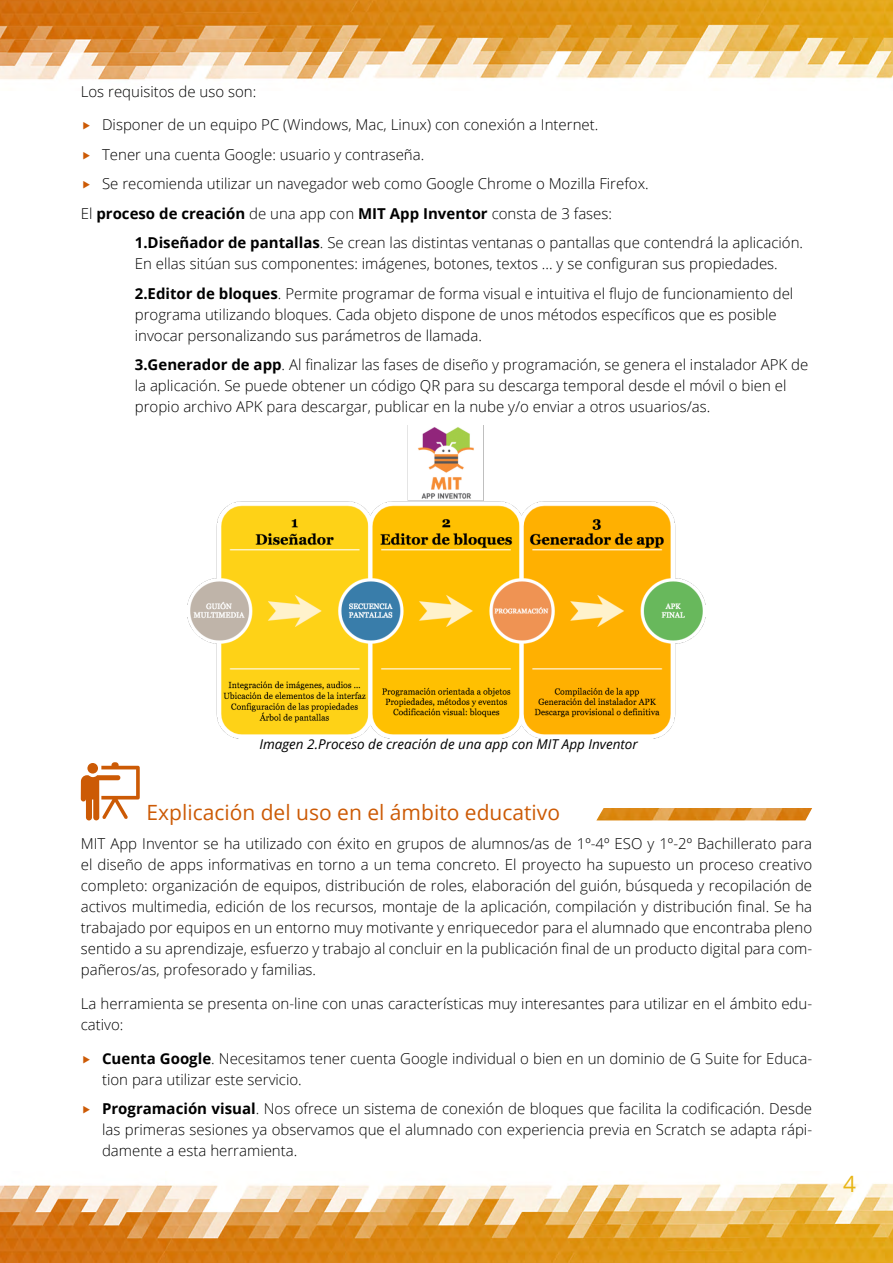
<style>
.page{position:relative;width:893px;height:1263px;background:#fff}
.page>*{position:absolute;margin:0;border:0;box-sizing:border-box;transform-origin:0 0}
.t1{font:22.5px "Open Sans";color:#e8b514}
.t2{font:21px "Open Sans";color:#cc5a05}
.t3{font:300 15px/21px "Open Sans";color:#000}
.t4{font:700 15px "Open Sans";color:#000}
.t5{font:italic 13.5px "Open Sans";color:#000}
.s1{font-weight:300}
.s2{font-weight:700}
</style>
<div class="page">
<img style="left:0;top:1183px;width:893px;height:80px">
<img style="left:0;top:0;width:893px;height:80px">
<svg style="left:81px;top:762px;width:59px;height:58px"></svg>
<img style="left:596px;top:808px;width:216px;height:12px">
<img style="left:187px;top:425px;width:519px;height:313px">
<p class="t3" style="left:81px;top:80px;width:177px">Los requisitos de uso son:</p>
<p class="t3" style="left:102px;top:114px;width:498px">Disponer de un equipo PC (Windows, Mac, Linux) con conexión a Internet.</p>
<p class="t3" style="left:102px;top:143px;width:324px">Tener una cuenta Google: usuario y contraseña.</p>
<p class="t3" style="left:102px;top:173px;width:548px">Se recomienda utilizar un navegador web como Google Chrome o Mozilla Firefox.</p>
<p class="t4" style="left:81px;top:203px;width:533px"><span class="s1">El</span> proceso de creación <span class="s1">de una app con</span> MIT App Inventor <span class="s1">consta de 3 fases:</span></p>
<p class="t3" style="left:135px;top:232px;width:670px"><span class="s2">1.Diseñador de pantallas</span>. Se crean las distintas ventanas o pantallas que contendrá la aplicación.</p>
<p class="t3" style="left:135px;top:249px;width:660px;line-height:29.5px">En ellas sitúan sus componentes: imágenes, botones, textos ... y se configuran sus propiedades.<br><span class="s2">2.Editor de bloques</span>. Permite programar de forma visual e intuitiva el flujo de funcionamiento del</p>
<p class="t3" style="left:135px;top:303px;width:643px">programa utilizando bloques. Cada objeto dispone de unos métodos específicos que es posible invocar personalizando sus parámetros de llamada.</p>
<p class="t3" style="left:135px;top:354px;width:675px"><span class="s2">3.Generador de app</span>. Al finalizar las fases de diseño y programación, se genera el instalador APK de la aplicación. Se puede obtener un código QR para su descarga temporal desde el móvil o bien el propio archivo APK para descargar, publicar en la nube y/o enviar a otros usuarios/as.</p>
<p class="t5" style="left:259px;top:735px;width:380px">Imagen 2.Proceso de creación de una app con MIT App Inventor</p>
<h2 class="t2" style="left:147px;top:798px;width:415px">Explicación del uso en el ámbito educativo</h2>
<p class="t3" style="left:81px;top:833px;width:733px;text-align:justify">MIT App Inventor se ha utilizado con éxito en grupos de alumnos/as de 1º-4º ESO y 1º-2º Bachillerato para el diseño de apps informativas en torno a un tema concreto. El proyecto ha supuesto un proceso creativo completo: organización de equipos, distribución de roles, elaboración del guión, búsqueda y recopilación de activos multimedia, edición de los recursos, montaje de la aplicación, compilación y distribución final. Se ha trabajado por equipos en un entorno muy motivante y enriquecedor para el alumnado que encontraba pleno sentido a su aprendizaje, esfuerzo y trabajo al concluir en la publicación final de un producto digital para com&shy;pañeros/as, profesorado y familias.</p>
<p class="t3" style="left:81px;top:993px;width:733px">La herramienta se presenta on-line con unas características muy interesantes para utilizar en el ámbito edu&shy;cativo:</p>
<p class="t3" style="left:102px;top:1047px;width:712px"><span class="s2">Cuenta Google</span>. Necesitamos tener cuenta Google individual o bien en un dominio de G Suite for Educa&shy;tion para utilizar este servicio.</p>
<p class="t3" style="left:102px;top:1098px;width:712px;text-align:justify"><span class="s2">Programación visual</span>. Nos ofrece un sistema de conexión de bloques que facilita la codificación. Desde las primeras sesiones ya observamos que el alumnado con experiencia previa en Scratch se adapta rápi&shy;damente a esta herramienta.</p>
<h1 class="t1" style="left:843px;top:1168px;width:14px">4</h1>
</div>
